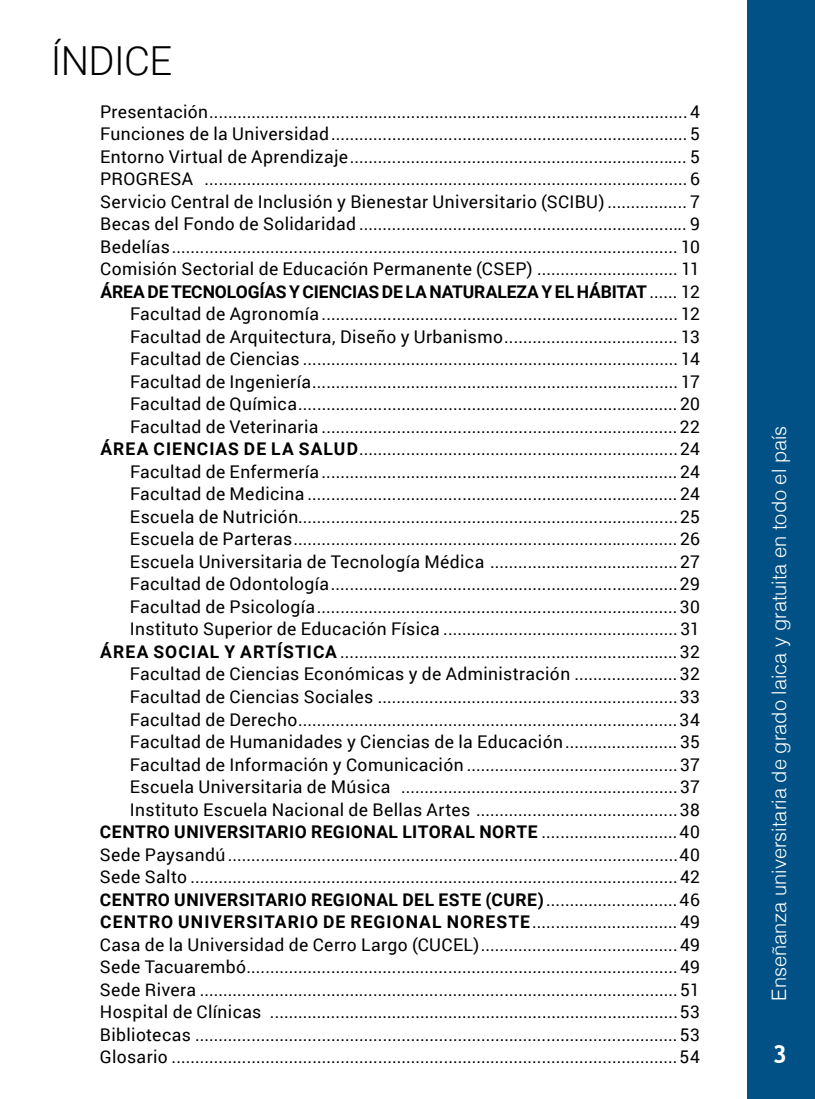
<style>
.page{position:relative;width:815px;height:1099px;background:#fff}
.page>*{position:absolute;margin:0;border:0;box-sizing:border-box;transform-origin:0 0}
.t1{font:300 40px "Roboto";letter-spacing:-.015em;color:#000}
.t2{font:700 25px "Trebuchet MS";color:#fff}
.t3{font:300 20px "Helvetica";color:#fff}
.t4{font:17.5px/22.5px "Roboto";letter-spacing:.02em;color:#000;text-align:right}
.s1{font-weight:700}
</style>
<div class="page">
<div style="left:747px;top:0;width:68px;height:1098px;background:#015186"></div>
<h1 class="t1" style="left:51px;top:33px;width:123px">ÍNDICE</h1>
<p class="t4" style="left:100px;top:99px;width:602px">Presentación...................................................................................................... 4<br>Funciones de la Universidad............................................................................ 5<br>Entorno Virtual de Aprendizaje........................................................................ 5<br>PROGRESA ....................................................................................................... 6<br>Servicio Central de Inclusión y Bienestar Universitario (SCIBU)................. 7<br>Becas del Fondo de Solidaridad ...................................................................... 9<br>Bedelías............................................................................................................ 10<br>Comisión Sectorial de Educación Permanente (CSEP) .............................. 11<br><span class="s1">ÁREA DE TECNOLOGÍAS Y CIENCIAS DE LA NATURALEZA Y EL HÁBITAT</span>...... 12<br>Facultad de Agronomía ............................................................................ 12<br>Facultad de Arquitectura, Diseño y Urbanismo..................................... 13<br>Facultad de Ciencias ................................................................................ 14<br>Facultad de Ingeniería.............................................................................. 17<br>Facultad de Química.................................................................................20<br>Facultad de Veterinaria ............................................................................22<br><span class="s1">ÁREA CIENCIAS DE LA SALUD</span>....................................................................24<br>Facultad de Enfermería............................................................................ 24<br>Facultad de Medicina ............................................................................... 24<br>Escuela de Nutrición.................................................................................25<br>Escuela de Parteras.................................................................................. 26<br>Escuela Universitaria de Tecnología Médica ........................................27<br>Facultad de Odontología..........................................................................29<br>Facultad de Psicología.............................................................................30<br>Instituto Superior de Educación Física .................................................. 31<br><span class="s1">ÁREA SOCIAL Y ARTÍSTICA</span> ........................................................................32<br>Facultad de Ciencias Económicas y de Administración ......................32<br>Facultad de Ciencias Sociales ................................................................33<br>Facultad de Derecho.................................................................................34<br>Facultad de Humanidades y Ciencias de la Educación........................ 35<br>Facultad de Información y Comunicación .............................................37<br>Escuela Universitaria de Música ...........................................................37<br>Instituto Escuela Nacional de Bellas Artes ...........................................38<br><span class="s1">CENTRO UNIVERSITARIO REGIONAL LITORAL NORTE</span> .............................40<br>Sede Paysandú ................................................................................................40<br>Sede Salto ........................................................................................................42<br><span class="s1">CENTRO UNIVERSITARIO REGIONAL DEL ESTE (CURE)</span>............................46<br><span class="s1">CENTRO UNIVERSITARIO DE REGIONAL NORESTE</span>............................... 49<br>Casa de la Universidad de Cerro Largo (CUCEL)..........................................49<br>Sede Tacuarembó............................................................................................49<br>Sede Rivera ......................................................................................................51<br>Hospital de Clínicas .......................................................................................53<br>Bibliotecas .......................................................................................................53<br>Glosario ............................................................................................................54</p>
<p class="t3" style="left:762px;top:1000px;width:576px;rotate:-90deg">Enseñanza universitaria de grado laica y gratuita en todo el país</p>
<h2 class="t2" style="left:772px;top:1038px;width:16px">3</h2>
</div>
